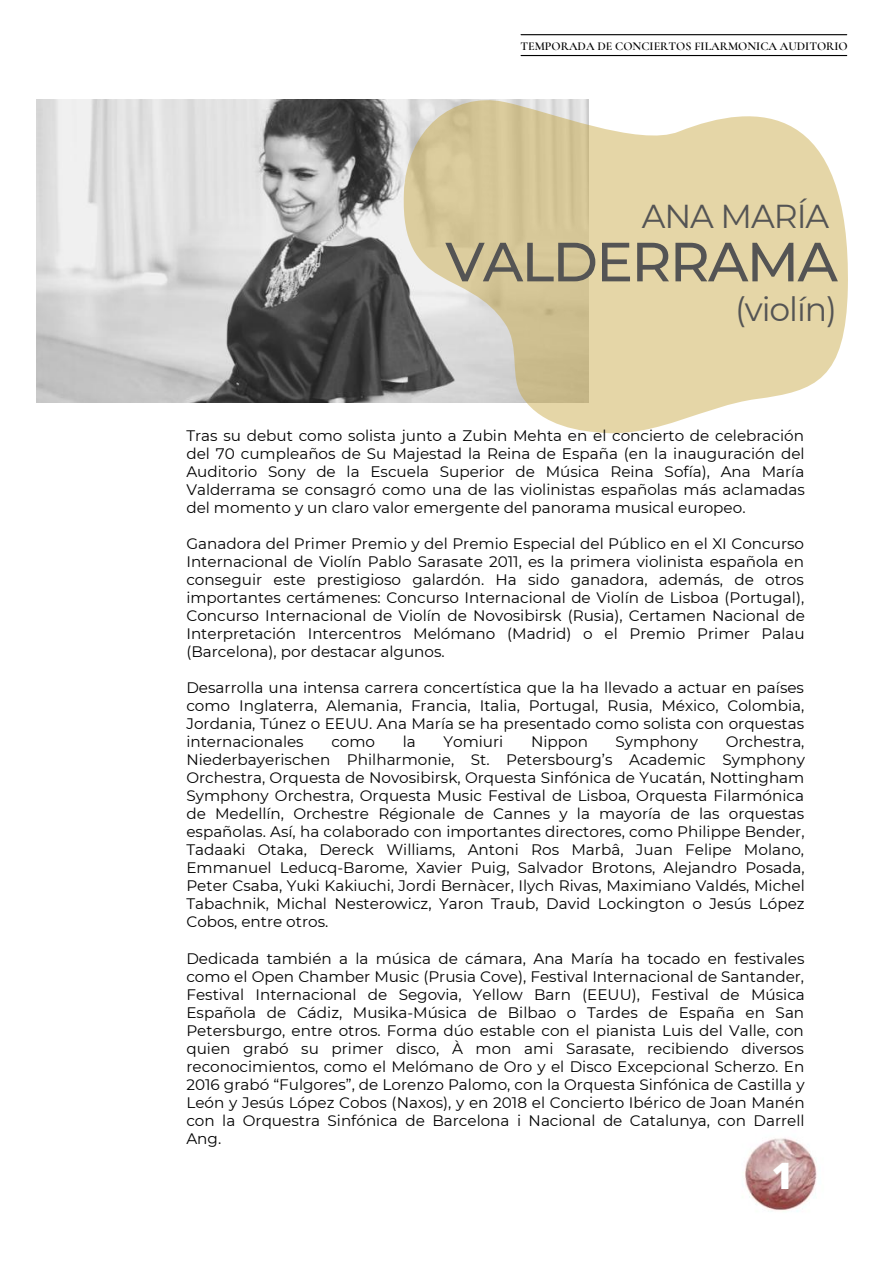
<style>
.page{position:relative;width:894px;height:1264px;background:#fff}
.page>*{position:absolute;margin:0;border:0;box-sizing:border-box;transform-origin:0 0}
.t1{font:500 55.05px "Montserrat";letter-spacing:-.03em;color:#545454}
.t2{font:800 36.3px "Open Sans";color:#fff}
.t3{font:33px "Montserrat";letter-spacing:-.03em;color:#545454}
.t4{font:15.15px/18px "Montserrat";color:#000;text-align:justify}
.t5{font:600 12px "Cormorant Garamond";color:#000}
</style>
<div class="page">
<hr style="left:521px;top:55px;width:325px;height:1px;background:#000">
<hr style="left:521px;top:34px;width:325px;height:1px;background:#000">
<img style="left:37px;top:100px;width:367px;height:303px">
<svg style="left:404px;top:100px;width:443px;height:333px;background:#e0d4b1"></svg>
<img style="left:745px;top:1138px;width:72px;height:74px">
<p class="t5" style="left:520px;top:38px;width:329px">TEMPORADA DE CONCIERTOS FILARMONICA AUDITORIO</p>
<p class="t3" style="left:641px;top:196px;width:189px">ANA MARÍA</p>
<p class="t1" style="left:445px;top:228px;width:394px">VALDERRAMA</p>
<p class="t3" style="left:734px;top:289px;width:104px">(violín)</p>
<p class="t4" style="left:186px;top:426px;width:619px">Tras su debut como solista junto a Zubin Mehta en el concierto de celebración del 70 cumpleaños de Su Majestad la Reina de España (en la inauguración del Auditorio Sony de la Escuela Superior de Música Reina Sofía), Ana María Valderrama se consagró como una de las violinistas españolas más aclamadas del momento y un claro valor emergente del panorama musical europeo.</p>
<p class="t4" style="left:186px;top:534px;width:619px">Ganadora del Primer Premio y del Premio Especial del Público en el XI Concurso Internacional de Violín Pablo Sarasate 2011, es la primera violinista española en conseguir este prestigioso galardón. Ha sido ganadora, además, de otros importantes certámenes: Concurso Internacional de Violín de Lisboa (Portugal), Concurso Internacional de Violín de Novosibirsk (Rusia), Certamen Nacional de Interpretación Intercentros Melómano (Madrid) o el Premio Primer Palau (Barcelona), por destacar algunos.</p>
<p class="t4" style="left:186px;top:678px;width:619px">Desarrolla una intensa carrera concertística que la ha llevado a actuar en países como Inglaterra, Alemania, Francia, Italia, Portugal, Rusia, México, Colombia, Jordania, Túnez o EEUU. Ana María se ha presentado como solista con orquestas internacionales</p>
<p class="t4" style="left:186px;top:732px;width:619px;text-indent:539px">Orchestra, Niederbayerischen Philharmonie, St. Petersbourg’s Academic Symphony Orchestra, Orquesta de Novosibirsk, Orquesta Sinfónica de Yucatán, Nottingham Symphony Orchestra, Orquesta Music Festival de Lisboa, Orquesta Filarmónica de Medellín, Orchestre Régionale de Cannes y la mayoría de las orquestas españolas. Así, ha colaborado con importantes directores, como Philippe Bender, Tadaaki Otaka, Dereck Williams, Antoni Ros Marbâ, Juan Felipe Molano, Emmanuel Leducq-Barome, Xavier Puig, Salvador Brotons, Alejandro Posada, Peter Csaba, Yuki Kakiuchi, Jordi Bernàcer, Ilych Rivas, Maximiano Valdés, Michel Tabachnik, Michal Nesterowicz, Yaron Traub, David Lockington o Jesús López Cobos, entre otros.</p>
<p class="t4" style="left:186px;top:949px;width:619px">Dedicada también a la música de cámara, Ana María ha tocado en festivales como el Open Chamber Music (Prusia Cove), Festival Internacional de Santander, Festival Internacional de Segovia, Yellow Barn (EEUU), Festival de Música Española de Cádiz, Musika-Música de Bilbao o Tardes de España en San Petersburgo, entre otros. Forma dúo estable con el pianista Luis del Valle, con quien grabó su primer disco, À mon ami Sarasate, recibiendo diversos reconocimientos, como el Melómano de Oro y el Disco Excepcional Scherzo. En 2016 grabó “Fulgores”, de Lorenzo Palomo, con la Orquesta Sinfónica de Castilla y León y Jesús López Cobos (Naxos), y en 2018 el Concierto Ibérico de Joan Manén con la Orquestra Sinfónica de Barcelona i Nacional de Catalunya, con Darrell Ang.</p>
<p class="t4" style="left:331px;top:732px;width:45px">como</p>
<p class="t4" style="left:402px;top:732px;width:15px">la</p>
<p class="t4" style="left:443px;top:732px;width:61px">Yomiuri</p>
<p class="t4" style="left:531px;top:732px;width:58px">Nippon</p>
<p class="t4" style="left:615px;top:732px;width:84px">Symphony</p>
<p class="t2" style="left:771px;top:1150px;width:23px">1</p>
</div>
